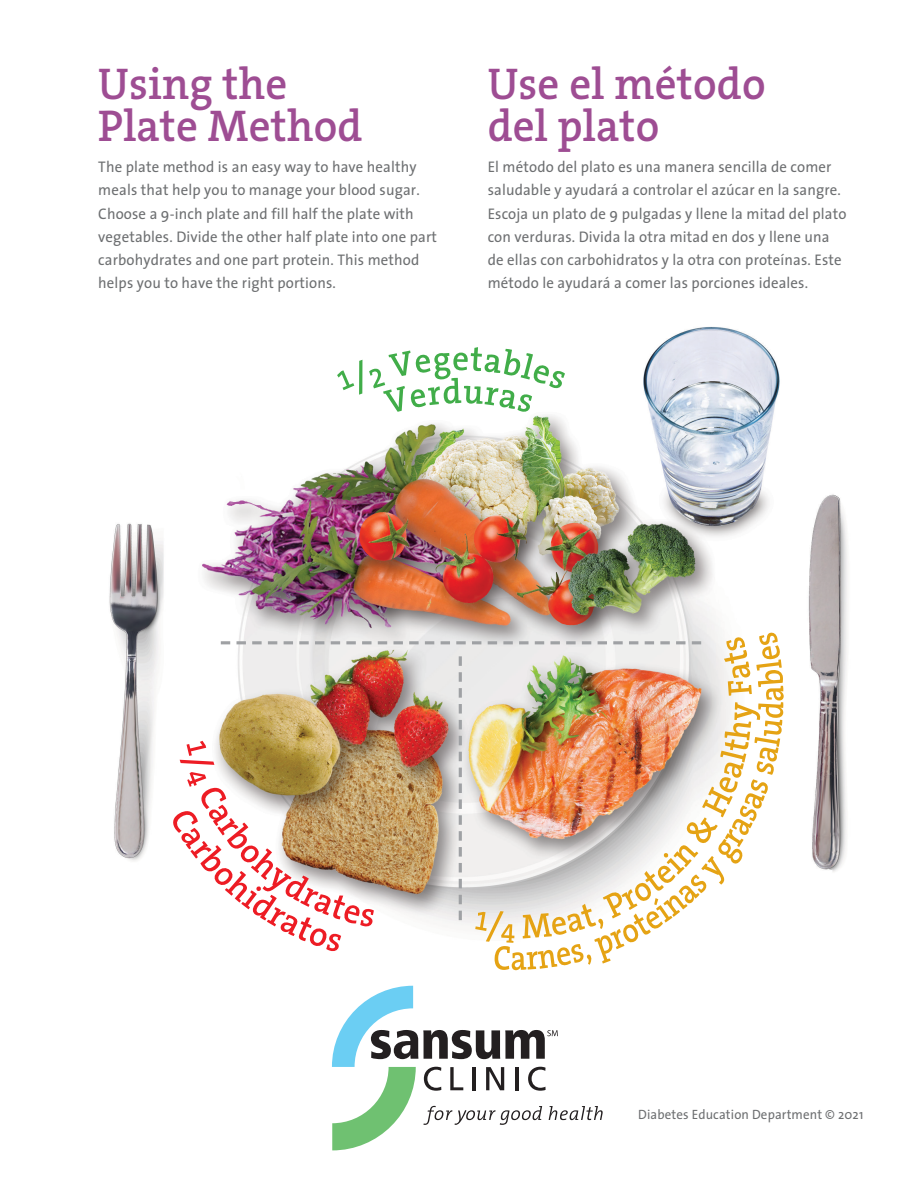
<style>
.page{position:relative;width:918px;height:1188px;background:#fff}
.page>*{position:absolute;margin:0;border:0;box-sizing:border-box;transform-origin:0 0}
.t1{font:600 44.7px/42px "The Serif B W6";letter-spacing:.005em;color:#9e4d93;scale:.96 1}
.t2{font:15.45px/23.1px "The Sans";letter-spacing:.01em;color:#6d6f71;scale:.96 1}
.t3{font:13.5px "The Sans";letter-spacing:.01em;color:#6d6f71;scale:.96 1}
</style>
<div class="page">
<img style="left:109px;top:327px;width:739px;height:644px">
<svg style="left:221px;top:641px;width:254px;height:3px"></svg>
<svg style="left:459px;top:656px;width:3px;height:264px"></svg>
<svg style="left:171px;top:741px;width:203px;height:211px"></svg>
<svg style="left:475px;top:637px;width:19px;height:306px;background:#ece3cb"></svg>
<img style="left:494px;top:632px;width:290px;height:338px">
<svg style="left:337px;top:347px;width:228px;height:66px"></svg>
<svg style="left:332px;top:986px;width:271px;height:164px"></svg>
<p class="t1" style="left:98px;top:63px;width:277px">Using the<br>Plate Method</p>
<p class="t2" style="left:98px;top:155px;width:354px">The plate method is an easy way to have healthy meals that help you to manage your blood sugar.<br>Choose a 9-inch plate and fill half the plate with vegetables. Divide the other half plate into one part carbohydrates and one part protein. This method helps you to have the right portions.</p>
<p class="t1" style="left:488px;top:63px;width:291px">Use el método del plato</p>
<p class="t2" style="left:488px;top:155px;width:375px">El método del plato es una manera sencilla de comer saludable y ayudará a controlar el azúcar en la sangre.<br>Escoja un plato de 9 pulgadas y llene la mitad del plato con verduras. Divida la otra mitad en dos y llene una de ellas con carbohidratos y la otra con proteínas. Este método le ayudará a comer las porciones ideales.</p>
<p class="t3" style="left:638px;top:1104px;width:236px">Diabetes Education Department © 2021</p>
</div>
